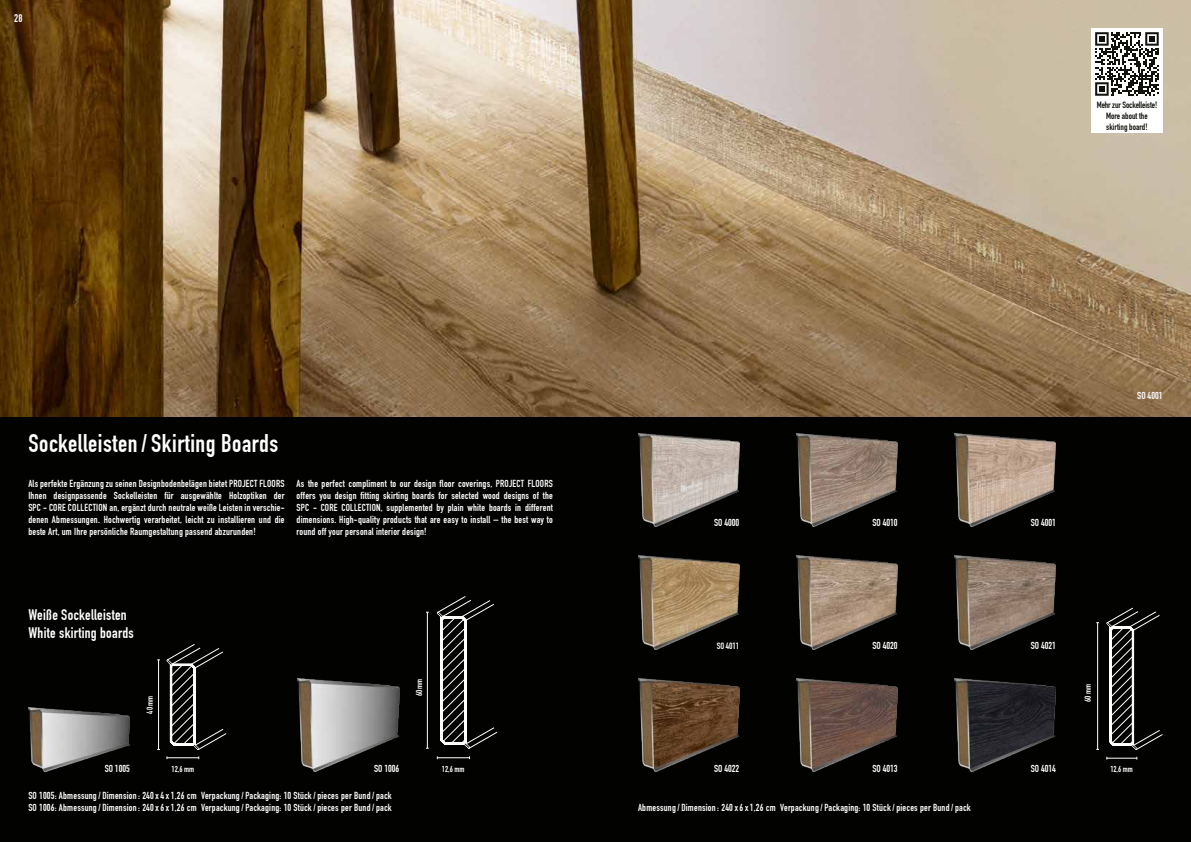
<style>
.page{position:relative;width:1191px;height:842px;background:#020200}
.page>*{position:absolute;margin:0;border:0;box-sizing:border-box;transform-origin:0 0}
.t1{font:25px "DIN Engschrift";letter-spacing:.02em;color:#fff}
.t2{font:15px/18px "DIN Engschrift";letter-spacing:.02em;color:#fff}
.t3{font:11px "DIN Engschrift";color:#fff}
.t4{font:10px/12px "DIN Engschrift";letter-spacing:.02em;color:#fff;text-align:justify}
.t5{font:9px/10.8px "DIN Engschrift";color:#12120d;text-align:center}
.t6{font:9px "DIN Engschrift";color:#fff}
.t7{font:8.5px "DIN Engschrift";color:#fff}
</style>
<div class="page">
<img style="left:0;top:0;width:1191px;height:417px">
<img style="left:638px;top:556px;width:101px;height:93px">
<img style="left:796px;top:556px;width:101px;height:93px">
<img style="left:954px;top:556px;width:102px;height:93px">
<img style="left:796px;top:679px;width:101px;height:93px">
<img style="left:954px;top:679px;width:102px;height:93px">
<img style="left:638px;top:679px;width:101px;height:93px">
<img style="left:796px;top:433px;width:101px;height:93px">
<img style="left:638px;top:433px;width:101px;height:93px">
<img style="left:954px;top:433px;width:102px;height:93px">
<svg style="left:1096px;top:607px;width:67px;height:152px"></svg>
<svg style="left:426px;top:596px;width:72px;height:163px"></svg>
<img style="left:298px;top:678px;width:101px;height:94px">
<div style="left:1091px;top:99px;width:71px;height:34px;background:#fff"></div>
<div style="left:1091px;top:28px;width:71px;height:72px;background:#fff"></div>
<svg style="left:1095px;top:32px;width:63px;height:64px"></svg>
<img style="left:28px;top:707px;width:102px;height:65px">
<svg style="left:157px;top:644px;width:70px;height:115px"></svg>
<p class="t3" style="left:14px;top:12px;width:10px">28</p>
<p class="t5" style="left:1096px;top:100px;width:62px">Mehr zur Sockelleiste!<br>More about the skirting board!</p>
<h1 class="t1" style="left:28px;top:428px;width:251px">Sockelleisten/ Skirting Boards</h1>
<p class="t4" style="left:28px;top:478px;width:258px">Als perfekte Ergänzung zu seinen Designbodenbelägen bietet PROJECT FLOORS Ihnen designpassende Sockelleisten für ausgewählte Holzoptiken der SPC - CORE COLLECTION an, ergänzt durch neutrale weiße Leisten in verschie&shy;denen Abmessungen. Hochwertig verarbeitet, leicht zu installieren und die beste Art, um Ihre persönliche Raumgestaltung passend abzurunden!</p>
<p class="t4" style="left:297px;top:478px;width:258px">As the perfect compliment to our design floor coverings, PROJECT FLOORS offers you design fitting skirting boards for selected wood designs of the SPC - CORE COLLECTION, supplemented by plain white boards in different dimensions. High-quality products that are easy to install – the best way to round off your personal interior design!</p>
<h2 class="t2" style="left:28px;top:606px;width:107px">Weiße Sockelleisten<br>White skirting boards</h2>
<p class="t7" style="left:145px;top:714px;width:19px;rotate:-90deg">40 mm</p>
<p class="t4" style="left:105px;top:762px;width:27px">SO 1005</p>
<p class="t7" style="left:171px;top:764px;width:24px">12,6 mm</p>
<p class="t7" style="left:414px;top:696px;width:19px;rotate:-90deg">60 mm</p>
<p class="t4" style="left:374px;top:762px;width:27px">SO 1006</p>
<p class="t7" style="left:442px;top:764px;width:24px">12,6 mm</p>
<p class="t4" style="left:28px;top:789px;width:365px">SO 1005: Abmessung/ Dimension: 240x4x1,26 cm · Verpackung/ Packaging: 10 Stück/pieces per Bund/pack<br>SO 1006: Abmessung/ Dimension: 240x6x1,26 cm · Verpackung/ Packaging: 10 Stück/pieces per Bund/pack</p>
<p class="t4" style="left:1137px;top:390px;width:27px">SO 4001</p>
<p class="t4" style="left:714px;top:517px;width:27px">SO 4000</p>
<p class="t4" style="left:872px;top:517px;width:27px">SO 4010</p>
<p class="t4" style="left:1030px;top:517px;width:27px">SO 4001</p>
<p class="t6" style="left:716px;top:641px;width:24px">SO 4011</p>
<p class="t4" style="left:872px;top:640px;width:27px">SO 4020</p>
<p class="t4" style="left:1030px;top:640px;width:27px">SO 4021</p>
<p class="t4" style="left:714px;top:762px;width:27px">SO 4022</p>
<p class="t4" style="left:872px;top:762px;width:27px">SO 4013</p>
<p class="t4" style="left:1030px;top:762px;width:27px">SO 4014</p>
<p class="t4" style="left:638px;top:801px;width:334px">Abmessung/ Dimension: 240x6x1,26 cm · Verpackung/ Packaging: 10 Stück/pieces per Bund/pack</p>
<p class="t7" style="left:1083px;top:702px;width:19px;rotate:-90deg">60 mm</p>
<p class="t7" style="left:1110px;top:764px;width:24px">12,6 mm</p>
</div>
